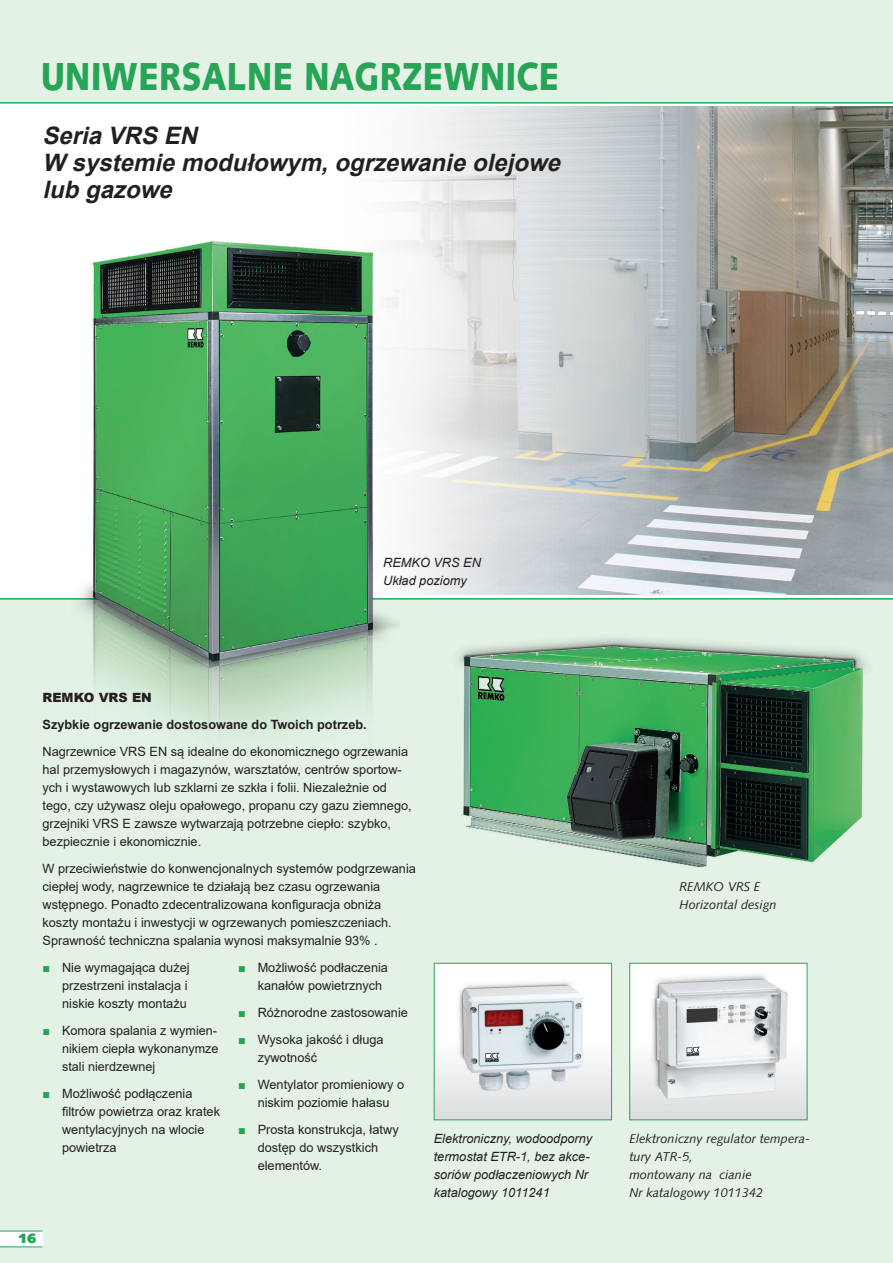
<style>
.page{position:relative;width:893px;height:1263px;background:#e3f2e5}
.page>*{position:absolute;margin:0;border:0;box-sizing:border-box;transform-origin:0 0}
.Headline{font:900 39px "Syntax";color:#28a456;scale:.85 1}
.Subheadline{font:italic 700 24px/27px "Arial";color:#231f20}
.t1{font:900 13.5px "Syntax";color:#28a456}
.Fliesstext{font:12.75px/18px "Arial";color:#231f20}
.Bullet_Points{font:12.75px/18px "Arial";color:#231f20}
.Text_unter_Bild{font:italic 12.75px/18px "Arial";color:#231f20}
.Text_unter_Bild-2{font:italic 12.75px/18px "Syntax";color:#231f20}
.Anleser__Bold{font:700 12.75px "Arial";color:#231f20}
.Überschrift_Fliesste{font:900 12.75px "Arial";color:#231f20}
.s1{color:#28a456}
</style>
<div class="page">
<div style="left:0;top:102px;width:893px;height:498px;background:#fff"></div>
<img style="left:231px;top:107px;width:662px;height:488px">
<img style="left:70px;top:238px;width:329px;height:499px">
<img style="left:93px;top:241px;width:280px;height:420px">
<img style="left:441px;top:576px;width:452px;height:291px">
<img style="left:464px;top:646px;width:399px;height:220px">
<div style="left:434px;top:963px;width:178px;height:157px;background:linear-gradient(to bottom,#fff,#e4e5e6)"></div>
<div style="left:434px;top:963px;width:178px;height:157px;border:1px solid #28a456"></div>
<img style="left:450px;top:977px;width:146px;height:121px">
<img style="left:463px;top:986px;width:119px;height:104px">
<div style="left:630px;top:963px;width:177px;height:157px;background:linear-gradient(to bottom,#fff,#e4e5e6)"></div>
<div style="left:629px;top:963px;width:178px;height:157px;border:1px solid #28a456"></div>
<img style="left:643px;top:964px;width:152px;height:148px">
<img style="left:657px;top:980px;width:130px;height:118px">
<div style="left:0;top:1231px;width:43px;height:15px;background:#fff"></div>
<hr style="left:0;top:1231px;width:43px;height:1px;background:#28a456">
<hr style="left:0;top:1246px;width:43px;height:1px;background:#28a456">
<p class="Headline" style="left:40px;top:53px;width:612px">UNIWERSALNE NAGRZEWNICE</p>
<p class="Subheadline" style="left:43px;top:122px;width:526px">SeriaVRS EN<br>W systemiemodułowym,ogrzewanieolejowe lub gazowe</p>
<p class="Text_unter_Bild" style="left:383px;top:554px;width:99px">REMKO VRS EN<br>Układ poziomy</p>
<p class="Überschrift_Fliesste" style="left:43px;top:688px;width:111px">REMKO VRS EN</p>
<p class="Anleser__Bold" style="left:43px;top:716px;width:326px">Szybkie ogrzewanie dostosowane do Twoich potrzeb.</p>
<p class="Fliesstext" style="left:43px;top:742px;width:371px">Nagrzewnice VRS EN są idealne do ekonomicznego ogrzewania hal przemysłowych i magazynów, warsztatów, centrów sportow&shy;ych i wystawowych lub szklarni ze szkła i folii. Niezależnie od tego, czy używasz oleju opałowego, propanu czy gazu ziemnego, grzejniki VRS E zawsze wytwarzają potrzebne ciepło: szybko, bezpiecznie i ekonomicznie.</p>
<p class="Fliesstext" style="left:43px;top:859px;width:375px">W przeciwieństwie do konwencjonalnych systemów podgrzewania ciepłej wody, nagrzewnice te działają bez czasu ogrzewania wstępnego. Ponadto zdecentralizowana konfiguracja obniża koszty montażu i inwestycji w ogrzewanych pomieszczeniach.<br>Sprawność techniczna spalania wynosi maksymalnie 93% .</p>
<p class="Bullet_Points" style="left:62px;top:958px;width:129px;text-indent:-20px"><span class="s1">■</span> Nie wymagająca dużej przestrzeni instalacja i niskie koszty montażu</p>
<p class="Bullet_Points" style="left:62px;top:1021px;width:158px;text-align:justify;text-indent:-20px"><span class="s1">■</span> Komora spalania z wymien&shy;nikiem ciepła wykonanymze stali nierdzewnej</p>
<p class="Bullet_Points" style="left:62px;top:1084px;width:159px;text-indent:-20px"><span class="s1">■</span> Możliwość podłączenia filtrów powietrza oraz kratek wentylacyjnych na wlocie powietrza</p>
<p class="Bullet_Points" style="left:258px;top:958px;width:132px;text-indent:-20px"><span class="s1">■</span> Możliwość podłaczenia kanałów powietrznych</p>
<p class="Bullet_Points" style="left:238px;top:1003px;width:171px"><span class="s1">■</span> Różnorodne zastosowanie</p>
<p class="Bullet_Points" style="left:258px;top:1030px;width:128px;text-indent:-20px"><span class="s1">■</span> Wysoka jakość i długa zywotność</p>
<p class="Bullet_Points" style="left:238px;top:1075px;width:167px;text-align:center"><span class="s1">■</span> Wentylator promieniowy o niskim poziomie hałasu</p>
<p class="Bullet_Points" style="left:258px;top:1120px;width:143px;text-indent:-20px"><span class="s1">■</span> Prosta konstrukcja, łatwy dostęp do wszystkich elementów.</p>
<p class="t1" style="left:18px;top:1231px;width:20px">16</p>
<p class="Text_unter_Bild" style="left:434px;top:1130px;width:160px">Elektroniczny, wodoodporny termostat ETR-1, bez akce&shy;soriów podłaczeniowych Nr katalogowy 1011241</p>
<p class="Text_unter_Bild-2" style="left:679px;top:878px;width:99px">REMKO VRS E<br>Horizontal design</p>
<p class="Text_unter_Bild-2" style="left:629px;top:1130px;width:182px">Elektroniczny regulator tempera&shy;tury ATR-5,<br>montowany na ścianie<br>Nr katalogowy 1011342</p>
</div>
